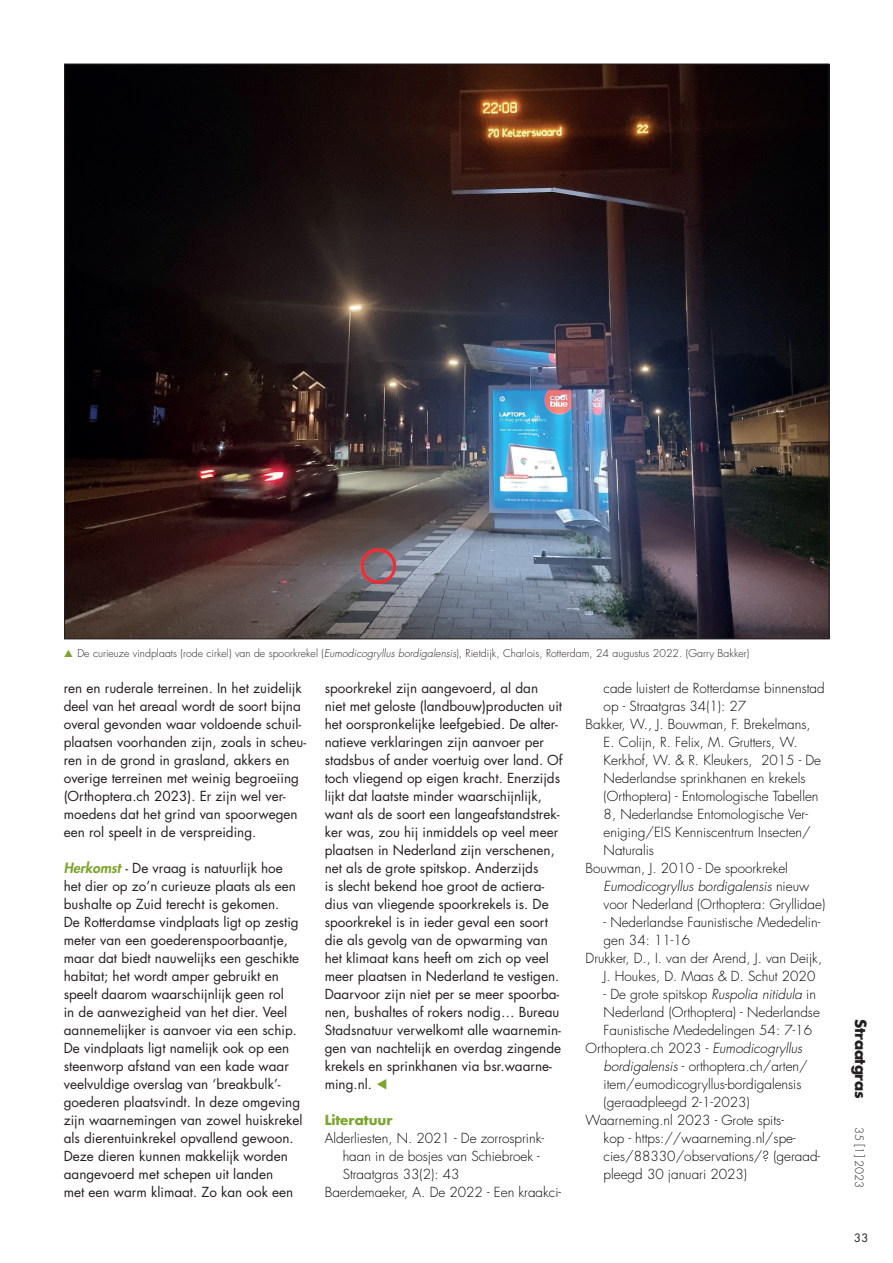
<style>
.page{position:relative;width:893px;height:1263px;background:#fff}
.page>*{position:absolute;margin:0;border:0;box-sizing:border-box;transform-origin:0 0}
.t1{font:700 15px "Futura Std";letter-spacing:-.02em;color:#231f20}
.t2{font:13.5px/18px "Futura Std";color:#231f20}
.t3{font:300 13.5px "Futura Std";color:#000001}
.t4{font:italic 300 13.5px "Futura Std";color:#000001}
.t5{font:700 13.5px "Futura Std";color:#7da52d}
.t6{font:300 11.25px "Futura Std";letter-spacing:-.02em;color:#231f20}
.t7{font:11.25px "Futura Std";color:#231f20}
.t8{font:300 10.5px "Futura Std";letter-spacing:.005em;color:#231f20}
.s1{font-family:"European Pi Three";font-weight:400;color:#7da52d}
.s2{font-style:italic}
.s3{font-weight:800;font-style:italic;font-size:13.8px;color:#7da52d}
.s4{font-family:"European Pi Three";color:#7da52d}
.s5{font-style:normal}
</style>
<div class="page">
<img style="left:66px;top:66px;width:761px;height:571px">
<p class="t8" style="left:64px;top:647px;width:687px"><span class="s1">G</span> De curieuze vindplaats (rode cirkel) van de spoorkrekel (<span class="s2">Eumodicogryllus bordigalensis</span>), Rietdijk, Charlois, Rotterdam, 24 augustus 2022. (Garry Bakker)</p>
<p class="t2" style="left:64px;top:679px;width:244px">ren en ruderale terreinen. In het zuidelijk deel van het areaal wordt de soort bijna overal gevonden waar voldoende schuil&shy;plaatsen voorhanden zijn, zoals in scheu&shy;ren in de grond in grasland, akkers en overige terreinen met weinig begroeiing (Orthoptera.ch 2023). Er zijn wel ver&shy;moedens dat het grind van spoorwegen een rol speelt in de verspreiding.</p>
<p class="t2" style="left:64px;top:859px;width:240px"><span class="s3">Herkomst</span> - De vraag is natuurlijk hoe het dier op zo’n curieuze plaats als een bushalte op Zuid terecht is gekomen.<br>De Rotterdamse vindplaats ligt op zestig meter van een goederenspoorbaantje, maar dat biedt nauwelijks een geschikte habitat; het wordt amper gebruikt en speelt daarom waarschijnlijk geen rol<br>in de aanwezigheid van het dier. Veel aannemelijker is aanvoer via een schip.<br>De vindplaats ligt namelijk ook op een steenworp afstand van een kade waar veelvuldige overslag van ‘breakbulk’- goederen plaatsvindt. In deze omgeving zijn waarnemingen van zowel huiskrekel als dierentuinkrekel opvallend gewoon.<br>Deze dieren kunnen makkelijk worden aangevoerd met schepen uit landen<br>met een warm klimaat. Zo kan ook een</p>
<p class="t2" style="left:325px;top:679px;width:239px">spoorkrekel zijn aangevoerd, al dan<br>niet met geloste (landbouw)producten uit het oorspronkelijke leefgebied. De alter&shy;natieve verklaringen zijn aanvoer per stadsbus of ander voertuig over land. Of toch vliegend op eigen kracht. Enerzijds lijkt dat laatste minder waarschijnlijk, want als de soort een langeafstandstrek&shy;ker was, zou hij inmiddels op veel meer plaatsen in Nederland zijn verschenen, net als de grote spitskop. Anderzijds<br>is slecht bekend hoe groot de actiera&shy;dius van vliegende spoorkrekels is. De spoorkrekel is in ieder geval een soort die als gevolg van de opwarming van het klimaat kans heeft om zich op veel meer plaatsen in Nederland te vestigen.<br>Daarvoor zijn niet per se meer spoorba&shy;nen, bushaltes of rokers nodig… Bureau Stadsnatuur verwelkomt alle waarnemin&shy;gen van nachtelijk en overdag zingende krekels en sprinkhanen via bsr.waarne&shy;ming.nl. <span class="s4">F</span></p>
<p class="t5" style="left:325px;top:1111px;width:69px">Literatuur</p>
<p class="t3" style="left:325px;top:1130px;width:221px">Alderliesten, N. 2021 - De zorrosprink-</p>
<p class="t3" style="left:343px;top:1148px;width:199px">haan in de bosjes van Schiebroek -</p>
<p class="t3" style="left:343px;top:1166px;width:118px">Straatgras 33(2): 43</p>
<p class="t3" style="left:325px;top:1184px;width:238px">Baerdemaeker, A. De 2022 - Een kraakci-</p>
<p class="t3" style="left:604px;top:680px;width:223px">cade luistert de Rotterdamse binnenstad</p>
<p class="t3" style="left:604px;top:698px;width:144px">op - Straatgras 34(1): 27</p>
<p class="t3" style="left:586px;top:716px;width:227px">Bakker, W., J. Bouwman, F. Brekelmans,</p>
<p class="t3" style="left:604px;top:734px;width:196px">E. Colijn, R. Felix, M. Grutters, W.</p>
<p class="t3" style="left:604px;top:752px;width:219px">Kerkhof, W. &amp; R. Kleukers, 2015 - De</p>
<p class="t3" style="left:604px;top:770px;width:203px">Nederlandse sprinkhanen en krekels</p>
<p class="t3" style="left:604px;top:788px;width:216px">(Orthoptera) - Entomologische Tabellen</p>
<p class="t3" style="left:604px;top:806px;width:206px">8, Nederlandse Entomologische Ver-</p>
<p class="t3" style="left:604px;top:824px;width:209px">eniging/EIS Kenniscentrum Insecten/</p>
<p class="t3" style="left:604px;top:842px;width:52px">Naturalis</p>
<p class="t3" style="left:586px;top:860px;width:204px">Bouwman, J. 2010 - De spoorkrekel</p>
<p class="t4" style="left:604px;top:878px;width:207px">Eumodicogryllus bordigalensis <span class="s5">nieuw</span></p>
<p class="t3" style="left:604px;top:896px;width:223px">voor Nederland (Orthoptera: Gryllidae)</p>
<p class="t3" style="left:604px;top:914px;width:218px">- Nederlandse Faunistische Mededelin-</p>
<p class="t3" style="left:604px;top:932px;width:88px">gen 34: 11-16</p>
<p class="t3" style="left:586px;top:950px;width:238px">Drukker, D., I. van der Arend, J. van Deijk,</p>
<p class="t3" style="left:604px;top:968px;width:213px">J. Houkes, D. Maas &amp; D. Schut 2020</p>
<p class="t3" style="left:604px;top:986px;width:214px">- De grote spitskop <span class="s2">Ruspolia nitidula</span> in</p>
<p class="t3" style="left:604px;top:1004px;width:218px">Nederland (Orthoptera) - Nederlandse</p>
<p class="t3" style="left:604px;top:1022px;width:210px">Faunistische Mededelingen 54: 7-16</p>
<p class="t3" style="left:586px;top:1040px;width:218px">Orthoptera.ch 2023 - <span class="s2">Eumodicogryllus</span></p>
<p class="t3" style="left:604px;top:1058px;width:206px"><span class="s2">bordigalensis</span> - orthoptera.ch/arten/</p>
<p class="t3" style="left:604px;top:1076px;width:199px">item/eumodicogryllus-bordigalensis</p>
<p class="t3" style="left:604px;top:1094px;width:148px">(geraadpleegd 2-1-2023)</p>
<p class="t3" style="left:586px;top:1112px;width:200px">Waarneming.nl 2023 - Grote spits-</p>
<p class="t3" style="left:604px;top:1130px;width:194px">kop - https://waarneming.nl/spe-</p>
<p class="t3" style="left:604px;top:1148px;width:218px">cies/88330/observations/? (geraad-</p>
<p class="t3" style="left:604px;top:1166px;width:145px">pleegd 30 januari 2023)</p>
<p class="t1" style="left:871px;top:1019px;width:81px;rotate:90deg">Straatgras</p>
<p class="t6" style="left:866px;top:1127px;width:62px;rotate:90deg">35 1[ ] 2023</p>
<p class="t7" style="left:854px;top:1231px;width:16px">33</p>
</div>
